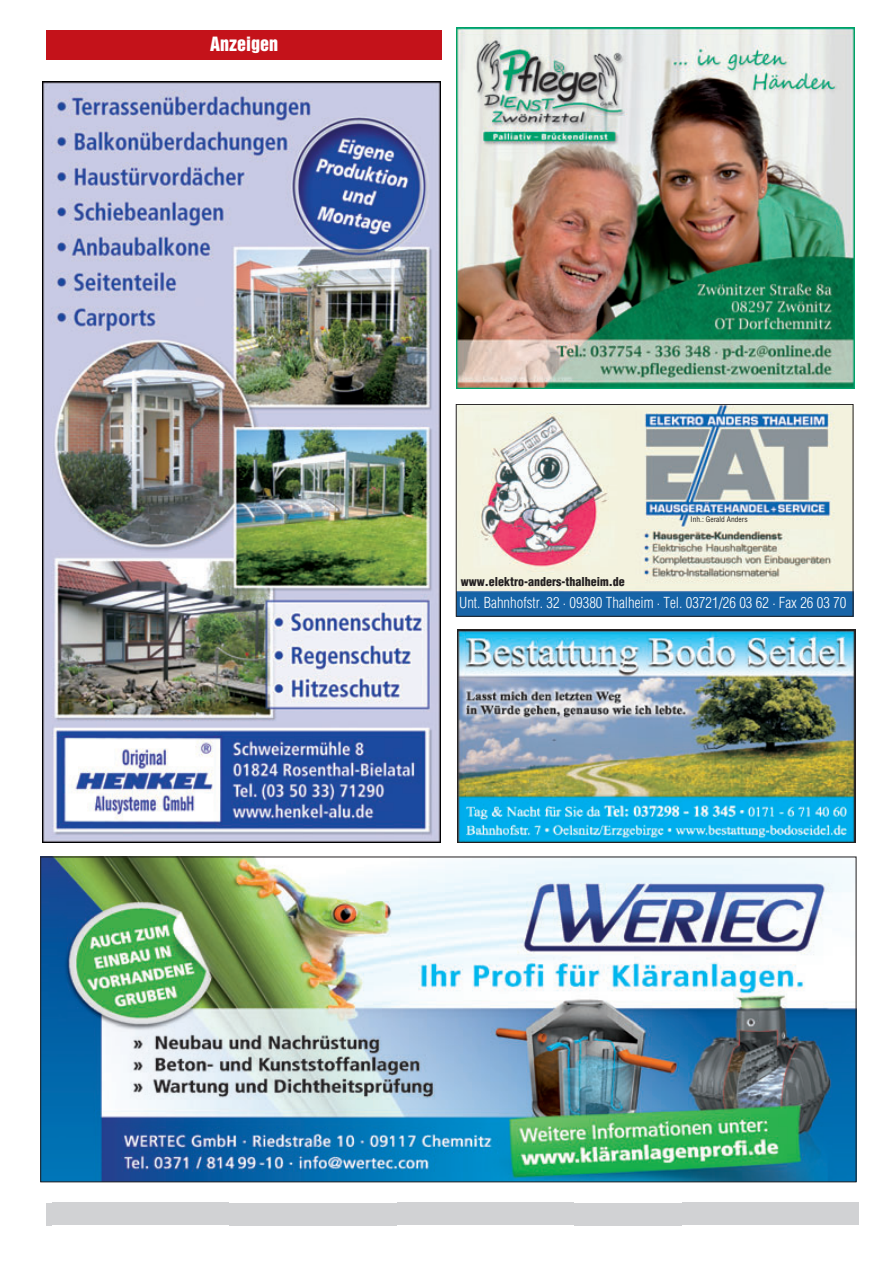
<style>
.page{position:relative;width:893px;height:1263px;background:#fff}
.page>*{position:absolute;margin:0;border:0;box-sizing:border-box;transform-origin:0 0}
.t1{font:18px "Helvetica Inserat";color:#fff}
.t2{font:300 condensed 14.85px "Helvetica";color:#fff}
.t3{font:900 condensed 12px "Helvetica";color:#231f20}
.t4{font:condensed 7.5px "Helvetica";color:#231f20}
</style>
<div class="page">
<img style="left:40px;top:27px;width:819px;height:1199px">
<p class="t1" style="left:210px;top:37px;width:70px">Anzeigen</p>
<p class="t3" style="left:461px;top:577px;width:165px">www.elektro-anders-thalheim.de</p>
<p class="t4" style="left:691px;top:517px;width:59px">Inh.: Gerald Anders</p>
<p class="t2" style="left:459px;top:597px;width:389px">Unt. Bahnhofstr. 32 · 09380 Thalheim · Tel. 03721/26 03 62 · Fax 26 03 70</p>
</div>
